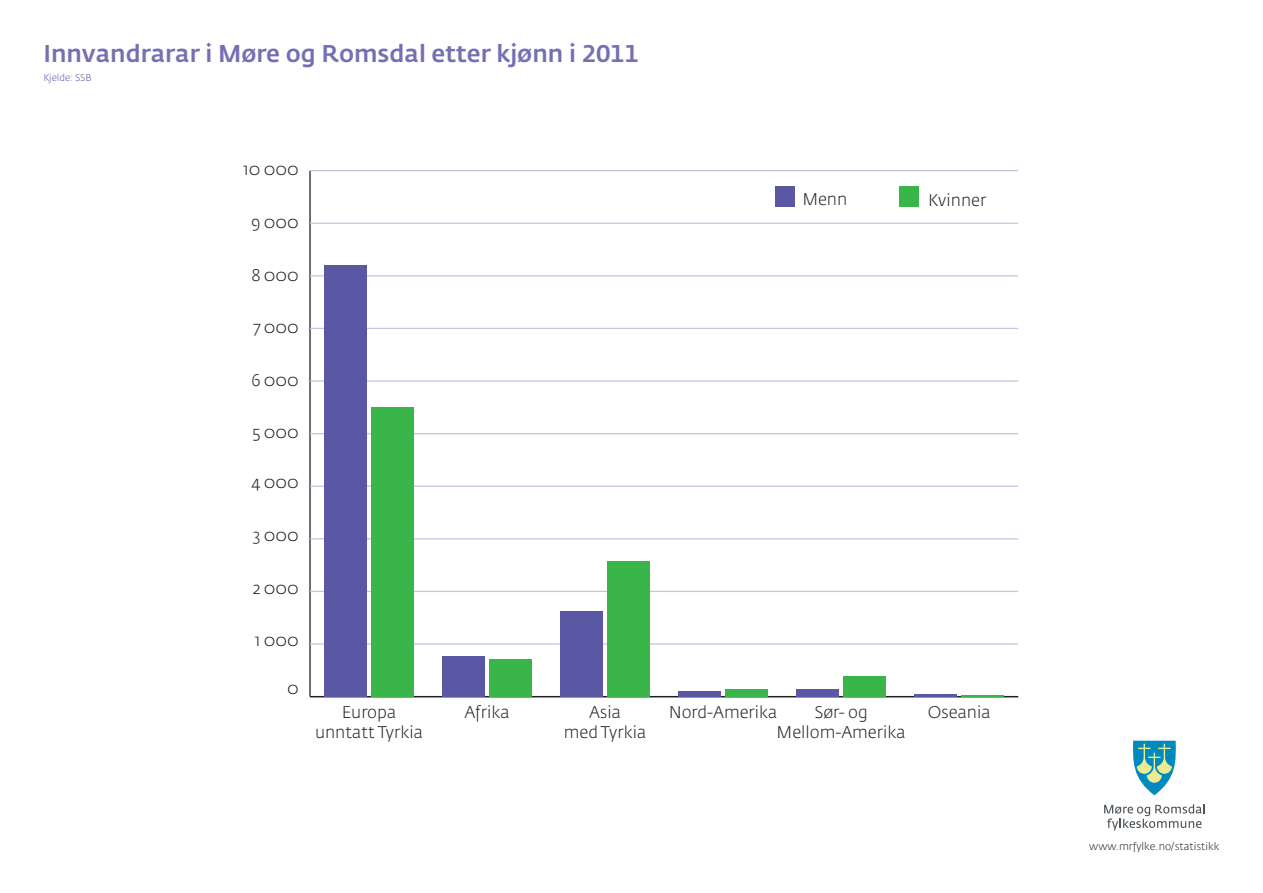
<style>
.page{position:relative;width:1263px;height:893px;background:#fff}
.page>*{position:absolute;margin:0;border:0;box-sizing:border-box;transform-origin:0 0}
.t1{font:500 24px "Fedra Sans Std";color:#756fb3}
.t2{font:300 16.65px "Fedra Sans Std";color:#231f20}
.t3{font:300 10.5px "Fedra Sans Std";color:#231f20}
.t4{font:300 9.75px "Fedra Sans Std";color:#5a57a5}
</style>
<div class="page">
<hr style="left:309px;top:171px;width:2px;height:526px;background:#231f20">
<hr style="left:310px;top:696px;width:708px;height:1px;background:#231f20">
<hr style="left:310px;top:643px;width:708px;height:2px;background:#c6c4e1">
<hr style="left:310px;top:591px;width:708px;height:1px;background:#c6c4e1">
<hr style="left:310px;top:538px;width:708px;height:1px;background:#c6c4e1">
<hr style="left:310px;top:486px;width:708px;height:1px;background:#c6c4e1">
<hr style="left:310px;top:433px;width:708px;height:1px;background:#c6c4e1">
<hr style="left:310px;top:380px;width:708px;height:2px;background:#c6c4e1">
<hr style="left:310px;top:328px;width:708px;height:1px;background:#c6c4e1">
<hr style="left:310px;top:275px;width:708px;height:1px;background:#c6c4e1">
<hr style="left:310px;top:223px;width:708px;height:1px;background:#c6c4e1">
<hr style="left:310px;top:170px;width:708px;height:1px;background:#c6c4e1">
<div style="left:371px;top:407px;width:43px;height:290px;background:#3ab54a"></div>
<div style="left:489px;top:659px;width:43px;height:38px;background:#3ab54a"></div>
<div style="left:607px;top:561px;width:43px;height:136px;background:#3ab54a"></div>
<div style="left:725px;top:689px;width:43px;height:8px;background:#3ab54a"></div>
<div style="left:843px;top:676px;width:43px;height:21px;background:#3ab54a"></div>
<hr style="left:961px;top:695px;width:43px;height:2px;background:#3ab54a">
<div style="left:324px;top:266px;width:43px;height:431px;background:#5a57a5"></div>
<div style="left:442px;top:656px;width:43px;height:41px;background:#5a57a5"></div>
<div style="left:560px;top:611px;width:43px;height:86px;background:#5a57a5"></div>
<div style="left:678px;top:691px;width:43px;height:6px;background:#5a57a5"></div>
<div style="left:796px;top:689px;width:43px;height:8px;background:#5a57a5"></div>
<hr style="left:914px;top:694px;width:43px;height:3px;background:#5a57a5">
<div style="left:899px;top:186px;width:19px;height:21px;background:#3ab54a"></div>
<div style="left:776px;top:186px;width:19px;height:21px;background:#5a57a5"></div>
<svg style="left:1104px;top:804px;width:101px;height:26px"></svg>
<svg style="left:1133px;top:741px;width:43px;height:54px"></svg>
<h1 class="t1" style="left:43px;top:39px;width:597px">Innvandrarar i Møre og Romsdal etter kjønn i 2011</h1>
<p class="t4" style="left:43px;top:72px;width:50px">Kjelde: SSB</p>
<p class="t2" style="left:243px;top:159px;width:57px">10 000</p>
<p class="t2" style="left:251px;top:212px;width:49px">9 000</p>
<p class="t2" style="left:251px;top:264px;width:49px">8 000</p>
<p class="t2" style="left:254px;top:317px;width:47px">7 000</p>
<p class="t2" style="left:251px;top:370px;width:49px">6 000</p>
<p class="t2" style="left:252px;top:422px;width:48px">5 000</p>
<p class="t2" style="left:252px;top:472px;width:49px">4 000</p>
<p class="t2" style="left:252px;top:525px;width:48px">3 000</p>
<p class="t2" style="left:253px;top:577px;width:48px">2 000</p>
<p class="t2" style="left:255px;top:630px;width:45px">1 000</p>
<p class="t2" style="left:287px;top:677px;width:13px">0</p>
<p class="t2" style="left:342px;top:701px;width:56px">Europa</p>
<p class="t2" style="left:464px;top:701px;width:47px">Afrika</p>
<p class="t2" style="left:315px;top:721px;width:109px">unntatt Tyrkia</p>
<p class="t2" style="left:802px;top:188px;width:46px">Menn</p>
<p class="t2" style="left:928px;top:190px;width:59px">Kvinner</p>
<p class="t2" style="left:589px;top:701px;width:33px">Asia</p>
<p class="t2" style="left:669px;top:701px;width:110px">Nord-Amerika</p>
<p class="t2" style="left:564px;top:721px;width:84px">med Tyrkia</p>
<p class="t2" style="left:814px;top:701px;width:55px">Sør- og</p>
<p class="t2" style="left:928px;top:701px;width:64px">Oseania</p>
<p class="t2" style="left:777px;top:721px;width:131px">Mellom-Amerika</p>
<p class="t3" style="left:1089px;top:840px;width:132px">www.mrfylke.no/statistikk</p>
</div>
